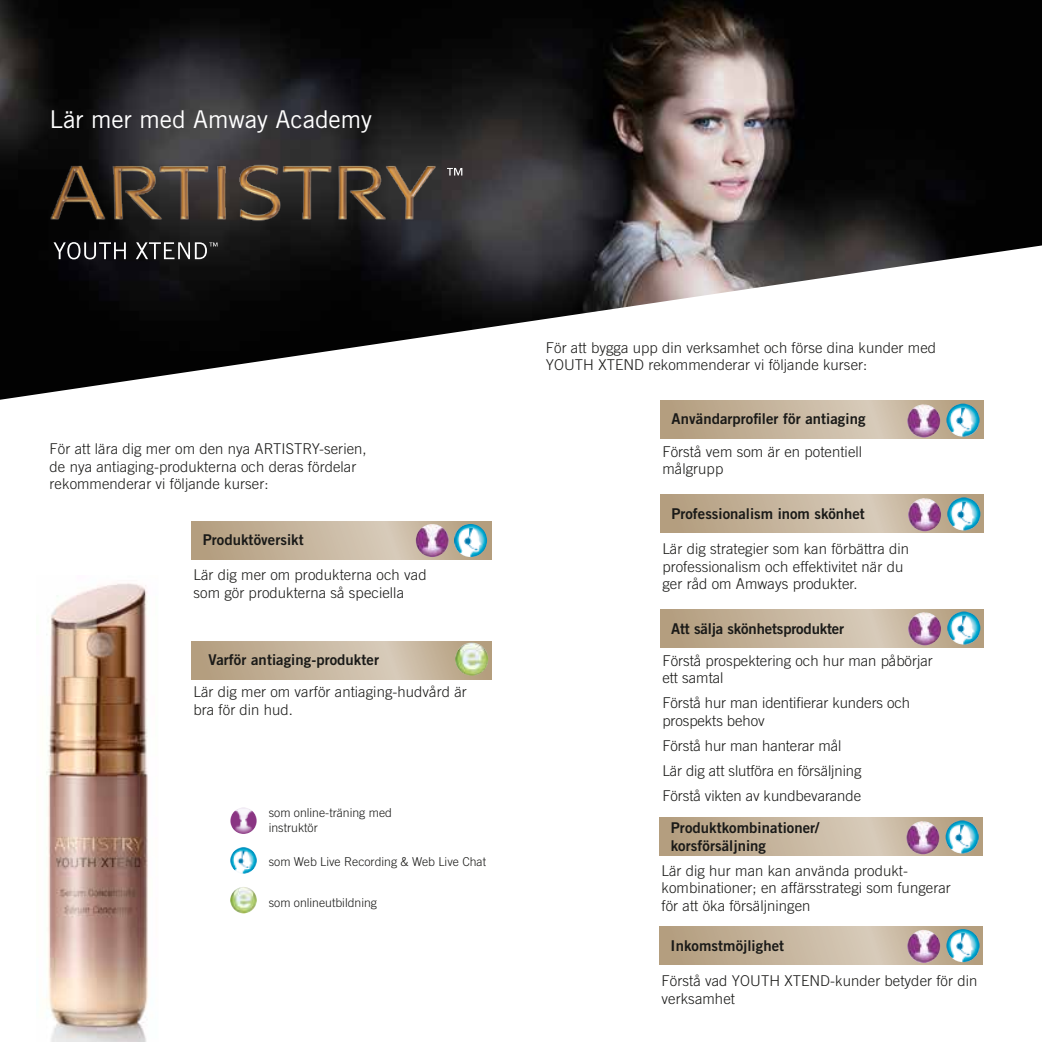
<style>
.page{position:relative;width:1042px;height:1042px;background:#fff}
.page>*{position:absolute;margin:0;border:0;box-sizing:border-box;transform-origin:0 0}
.t1{font:24.5px "Trade Gothic";color:#fff}
.t2{font:300 14.88px/17.5px "Trade Gothic";letter-spacing:.005em;color:#1a1a18}
.t3{font:14.88px/17.5px "Trade Gothic Bold Two";letter-spacing:.005em;color:#1a1a18}
.t4{font:300 12.25px/14.7px "Trade Gothic";color:#1a1a18}
</style>
<div class="page">
<img style="left:0;top:0;width:1042px;height:245px">
<img style="left:46px;top:583px;width:103px;height:459px">
<svg style="left:0;top:245px;width:1042px;height:281px"></svg>
<svg style="left:192px;top:521px;width:299px;height:38px"></svg>
<svg style="left:192px;top:641px;width:299px;height:38px"></svg>
<img style="left:230px;top:807px;width:27px;height:27px;border-radius:13px">
<img style="left:230px;top:847px;width:27px;height:26px;border-radius:13px">
<img style="left:230px;top:887px;width:27px;height:26px;border-radius:13px">
<img style="left:455px;top:642px;width:33px;height:33px;border-radius:17px">
<svg style="left:54px;top:246px;width:72px;height:13px"></svg>
<svg style="left:136px;top:246px;width:81px;height:13px"></svg>
<img style="left:41px;top:136px;width:411px;height:110px">
<svg style="left:447px;top:168px;width:15px;height:7px"></svg>
<img style="left:454px;top:524px;width:33px;height:33px;border-radius:17px">
<img style="left:416px;top:524px;width:33px;height:33px;border-radius:17px">
<svg style="left:661px;top:401px;width:322px;height:38px"></svg>
<svg style="left:661px;top:495px;width:322px;height:38px"></svg>
<svg style="left:661px;top:609px;width:322px;height:38px"></svg>
<img style="left:946px;top:404px;width:33px;height:33px;border-radius:17px">
<img style="left:907px;top:404px;width:33px;height:33px;border-radius:17px">
<img style="left:947px;top:497px;width:33px;height:33px;border-radius:17px">
<img style="left:947px;top:611px;width:33px;height:33px;border-radius:17px">
<img style="left:908px;top:498px;width:33px;height:33px;border-radius:17px">
<img style="left:908px;top:612px;width:33px;height:33px;border-radius:17px">
<svg style="left:660px;top:817px;width:322px;height:38px"></svg>
<svg style="left:660px;top:926px;width:322px;height:38px"></svg>
<img style="left:945px;top:820px;width:33px;height:33px;border-radius:17px">
<img style="left:906px;top:821px;width:33px;height:33px;border-radius:17px">
<img style="left:946px;top:929px;width:33px;height:33px;border-radius:17px">
<img style="left:907px;top:930px;width:33px;height:33px;border-radius:17px">
<h1 class="t1" style="left:50px;top:104px;width:324px">Lär mer med Amway Academy</h1>
<p class="t2" style="left:50px;top:440px;width:319px">För att lära dig mer om den nya ARTISTRY-serien, de nya antiaging-produkterna och deras fördelar rekommenderar vi följande kurser:</p>
<p class="t3" style="left:203px;top:531px;width:103px">Produktöversikt</p>
<p class="t2" style="left:193px;top:566px;width:235px">Lär dig mer om produkterna och vad som gör produkterna så speciella</p>
<p class="t3" style="left:209px;top:650px;width:172px">Varför antiaging-produkter</p>
<p class="t2" style="left:193px;top:683px;width:275px">Lär dig mer om varför antiaging-hudvård är bra för din hud.</p>
<p class="t4" style="left:269px;top:805px;width:125px">som online-träning med instruktör</p>
<p class="t4" style="left:269px;top:853px;width:219px">som Web Live Recording &amp; Web Live Chat</p>
<p class="t4" style="left:269px;top:894px;width:110px">som onlineutbildning</p>
<p class="t2" style="left:546px;top:339px;width:392px">För att bygga upp din verksamhet och förse dina kunder med<br>YOUTH XTEND rekommenderar vi följande kurser:</p>
<p class="t3" style="left:671px;top:409px;width:195px">Användarprofiler för antiaging</p>
<p class="t2" style="left:662px;top:442px;width:201px">Förstå vem som är en potentiell målgrupp</p>
<p class="t3" style="left:671px;top:505px;width:195px">Professionalism inom skönhet</p>
<p class="t2" style="left:662px;top:540px;width:248px">Lär dig strategier som kan förbättra din professionalism och effektivitet när du ger råd om Amways produkter.</p>
<p class="t3" style="left:671px;top:619px;width:174px">Att sälja skönhetsprodukter</p>
<p class="t2" style="left:662px;top:652px;width:272px">Förstå prospektering och hur man påbörjar ett samtal</p>
<p class="t2" style="left:662px;top:694px;width:249px">Förstå hur man identifierar kunders och prospekts behov</p>
<p class="t2" style="left:662px;top:733px;width:201px;line-height:25px">Förstå hur man hanterar mål<br>Lär dig att slutföra en försäljning<br>Förstå vikten av kundbevarande</p>
<p class="t3" style="left:671px;top:819px;width:150px">Produktkombinationer/ korsförsäljning</p>
<p class="t2" style="left:661px;top:861px;width:291px">Lär dig hur man kan använda produkt&shy;kombinationer; en affärsstrategi som fungerar för att öka försäljningen</p>
<p class="t3" style="left:670px;top:937px;width:115px">Inkomstmöjlighet</p>
<p class="t2" style="left:661px;top:972px;width:317px">Förstå vad YOUTH XTEND-kunder betyder för din verksamhet</p>
</div>
